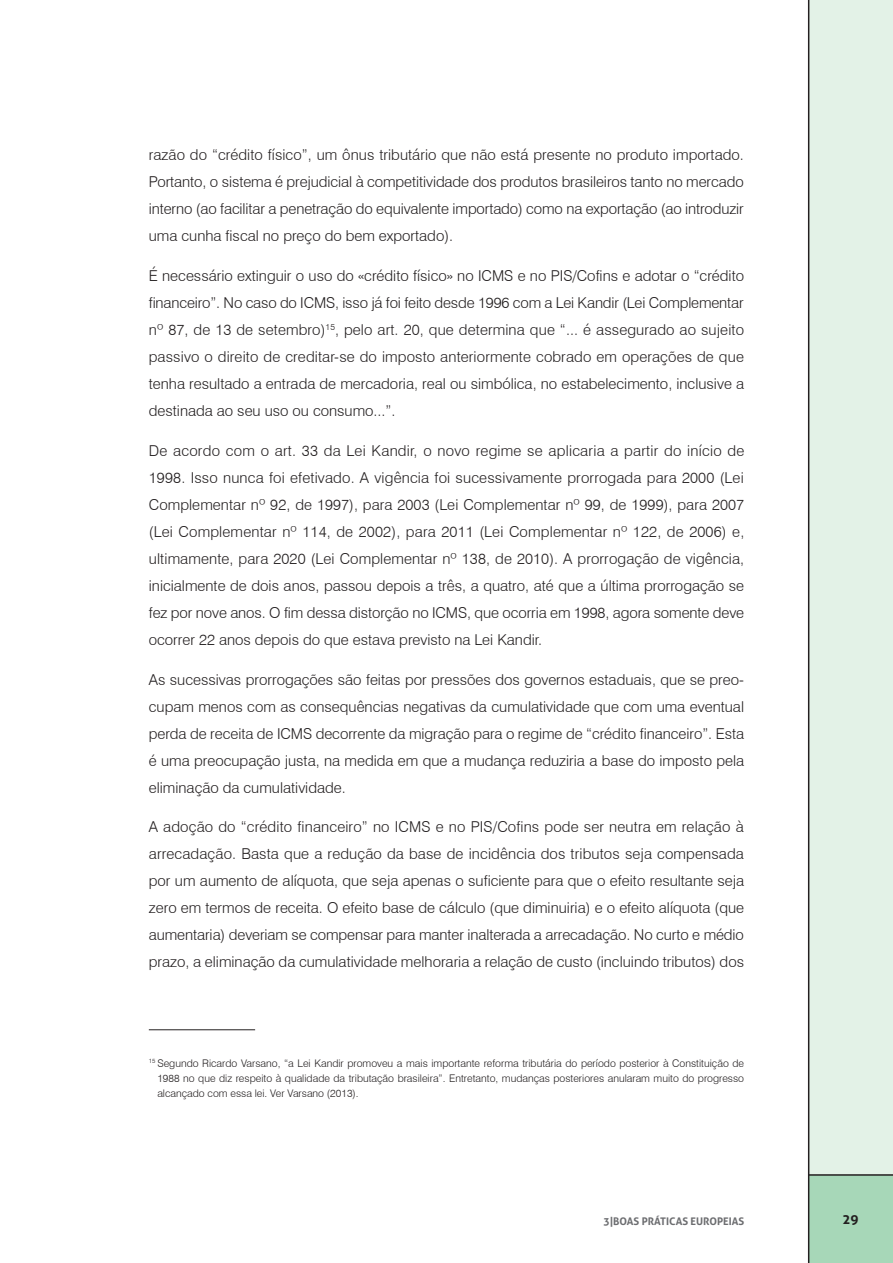
<style>
.page{position:relative;width:893px;height:1263px;background:#fff}
.page>*{position:absolute;margin:0;border:0;box-sizing:border-box;transform-origin:0 0}
.t1{font:300 15px/27px "Swiss 721 BT";color:#231f20;text-align:justify}
.t2{font:700 13.5px "Aller";color:#231f20}
.t3{font:300 10.5px/15px "Swiss 721 BT";color:#231f20;text-align:justify}
.t4{font:700 10.5px "Aller";color:#6c6d70}
</style>
<div class="page">
<div style="left:809px;top:0;width:84px;height:1175px;background:#e3f2e7"></div>
<div style="left:808px;top:1175px;width:85px;height:88px;background:#a7d7b8"></div>
<hr style="left:808px;top:0;width:1px;height:1263px;background:#231f20">
<hr style="left:809px;top:1174px;width:84px;height:2px;background:#231f20">
<hr style="left:149px;top:1029px;width:106px;height:1px;background:#231f20">
<p class="t1" style="left:149px;top:141px;width:597px">razão do “crédito físico”, um ônus tributário que não está presente no produto importado.<br>Portanto, o sistema é prejudicial à competitividade dos produtos brasileiros tanto no mercado interno (ao facilitar a penetração do equivalente importado) como na exportação (ao introduzir uma cunha fiscal no preço do bem exportado).</p>
<p class="t1" style="left:149px;top:262px;width:597px">É necessário extinguir o uso do «crédito físico» no ICMS e no PIS/Cofins e adotar o “crédito financeiro”. No caso do ICMS, isso já foi feito desde 1996 com a Lei Kandir (Lei Complementar nº 87, de 13 de setembro)<sup>15</sup>, pelo art. 20, que determina que “... é assegurado ao sujeito passivo o direito de creditar-se do imposto anteriormente cobrado em operações de que tenha resultado a entrada de mercadoria, real ou simbólica, no estabelecimento, inclusive a destinada ao seu uso ou consumo...”.</p>
<p class="t1" style="left:149px;top:437px;width:597px">De acordo com o art. 33 da Lei Kandir, o novo regime se aplicaria a partir do início de 1998. Isso nunca foi efetivado. A vigência foi sucessivamente prorrogada para 2000 (Lei Complementar nº 92, de 1997), para 2003 (Lei Complementar nº 99, de 1999), para 2007 (Lei Complementar nº 114, de 2002), para 2011 (Lei Complementar nº 122, de 2006) e, ultimamente, para 2020 (Lei Complementar nº 138, de 2010). A prorrogação de vigência, inicialmente de dois anos, passou depois a três, a quatro, até que a última prorrogação se fez por nove anos. O fim dessa distorção no ICMS, que ocorria em 1998, agora somente deve ocorrer 22 anos depois do que estava previsto na Lei Kandir.</p>
<p class="t1" style="left:149px;top:666px;width:597px">As sucessivas prorrogações são feitas por pressões dos governos estaduais, que se preo&shy;cupam menos com as consequências negativas da cumulatividade que com uma eventual perda de receita de ICMS decorrente da migração para o regime de “crédito financeiro”. Esta é uma preocupação justa, na medida em que a mudança reduziria a base do imposto pela eliminação da cumulatividade.</p>
<p class="t1" style="left:149px;top:813px;width:597px">A adoção do “crédito financeiro” no ICMS e no PIS/Cofins pode ser neutra em relação à arrecadação. Basta que a redução da base de incidência dos tributos seja compensada por um aumento de alíquota, que seja apenas o suficiente para que o efeito resultante seja zero em termos de receita. O efeito base de cálculo (que diminuiria) e o efeito alíquota (que aumentaria) deveriam se compensar para manter inalterada a arrecadação. No curto e médio prazo, a eliminação da cumulatividade melhoraria a relação de custo (incluindo tributos) dos</p>
<p class="t3" style="left:157px;top:1056px;width:588px;text-indent:-9px"><sup>15</sup> Segundo Ricardo Varsano, “a Lei Kandir promoveu a mais importante reforma tributária do período posterior à Constituição de 1988 no que diz respeito à qualidade da tributação brasileira”. Entretanto, mudanças posteriores anularam muito do progresso alcançado com essa lei. Ver Varsano (2013).</p>
<p class="t4" style="left:603px;top:1214px;width:142px">3|BOAS PRÁTICAS EUROPEIAS</p>
<p class="t2" style="left:842px;top:1211px;width:18px">29</p>
</div>
